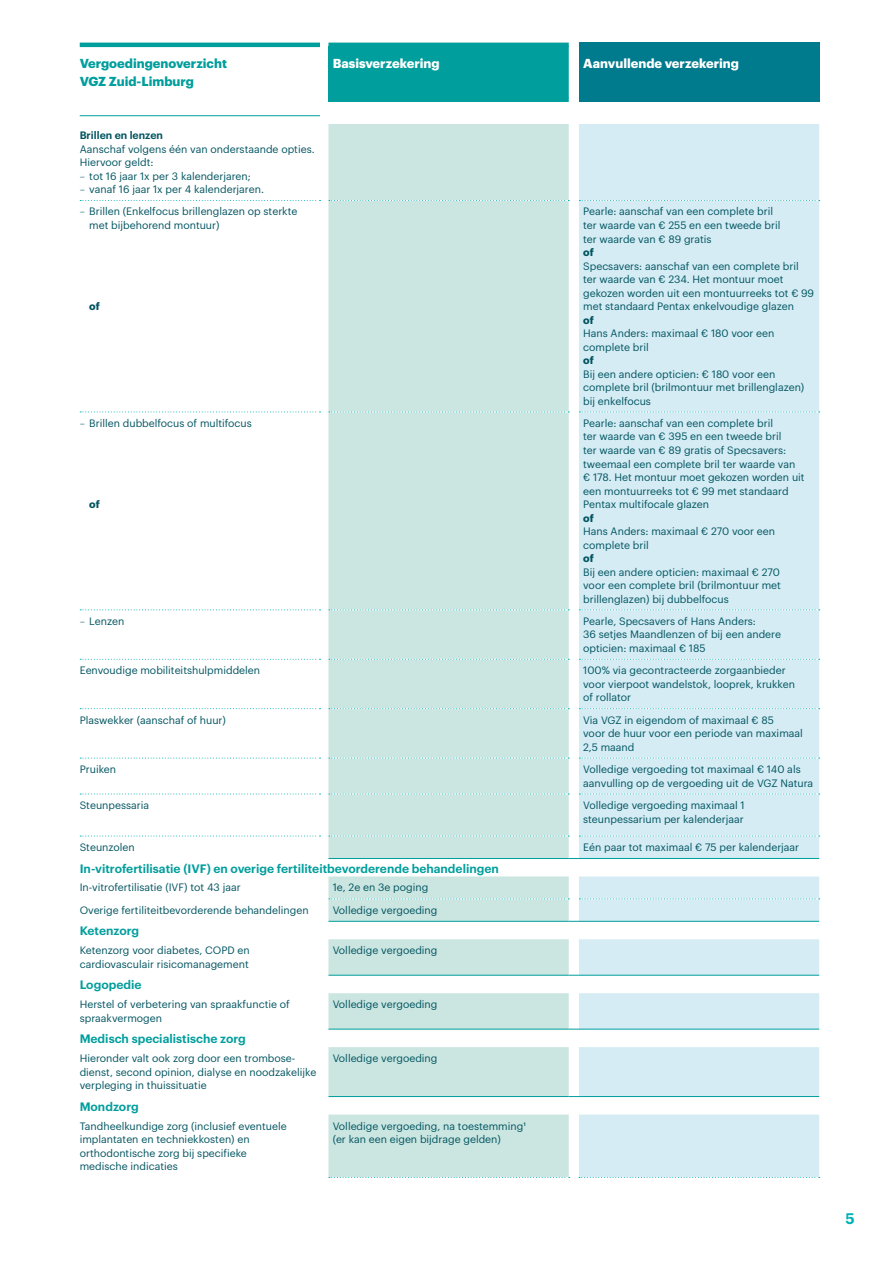
<style>
.page{position:relative;width:893px;height:1263px;background:#fff}
.page>*{position:absolute;margin:0;border:0;box-sizing:border-box;transform-origin:0 0}
.t1{font:600 15px "Graphik";color:#00b1b3}
.t2{font:700 12.75px "Graphik";color:#fff}
.t3{font:700 12.75px/18px "Graphik";color:#009e9d}
.t4{font:600 12px "Graphik";color:#009e9d}
.t5{font:10.5px/13.5px "Graphik";color:#005460}
.t6{font:600 10.5px "Graphik";color:#005460}
.t7{font:700 10.5px "Graphik";color:#005460}
.s1{font-weight:300}
</style>
<div class="page">
<div style="left:328px;top:47px;width:241px;height:55px;background:#009e9d"></div>
<div style="left:579px;top:47px;width:240px;height:55px;background:#007a8d"></div>
<svg style="left:328px;top:124px;width:241px;height:1053px;background:#cfe8e3"></svg>
<svg style="left:579px;top:124px;width:240px;height:1053px;background:#d8edf4"></svg>
<hr style="left:328px;top:858px;width:241px;height:1px;background:#009e9d">
<hr style="left:579px;top:858px;width:240px;height:1px;background:#009e9d">
<svg style="left:80px;top:200px;width:241px;height:1px"></svg>
<svg style="left:329px;top:200px;width:240px;height:1px"></svg>
<svg style="left:579px;top:200px;width:241px;height:1px"></svg>
<svg style="left:80px;top:411px;width:241px;height:1px"></svg>
<svg style="left:329px;top:411px;width:240px;height:1px"></svg>
<svg style="left:579px;top:411px;width:241px;height:1px"></svg>
<svg style="left:80px;top:609px;width:241px;height:1px"></svg>
<svg style="left:329px;top:609px;width:240px;height:1px"></svg>
<svg style="left:579px;top:609px;width:241px;height:1px"></svg>
<svg style="left:80px;top:659px;width:241px;height:1px"></svg>
<svg style="left:329px;top:659px;width:240px;height:1px"></svg>
<svg style="left:579px;top:659px;width:241px;height:1px"></svg>
<svg style="left:80px;top:708px;width:241px;height:1px"></svg>
<svg style="left:329px;top:708px;width:240px;height:1px"></svg>
<svg style="left:579px;top:708px;width:241px;height:1px"></svg>
<svg style="left:80px;top:758px;width:241px;height:1px"></svg>
<svg style="left:329px;top:758px;width:240px;height:1px"></svg>
<svg style="left:579px;top:758px;width:241px;height:1px"></svg>
<svg style="left:80px;top:793px;width:241px;height:1px"></svg>
<svg style="left:329px;top:793px;width:240px;height:1px"></svg>
<svg style="left:579px;top:793px;width:241px;height:1px"></svg>
<svg style="left:80px;top:836px;width:241px;height:1px"></svg>
<svg style="left:329px;top:836px;width:240px;height:1px"></svg>
<svg style="left:579px;top:836px;width:241px;height:1px"></svg>
<svg style="left:329px;top:898px;width:240px;height:1px"></svg>
<svg style="left:579px;top:898px;width:241px;height:1px"></svg>
<svg style="left:329px;top:1177px;width:491px;height:1px"></svg>
<hr style="left:328px;top:921px;width:241px;height:1px;background:#009e9d">
<hr style="left:579px;top:921px;width:240px;height:1px;background:#009e9d">
<hr style="left:328px;top:975px;width:241px;height:1px;background:#009e9d">
<hr style="left:579px;top:975px;width:240px;height:1px;background:#009e9d">
<hr style="left:328px;top:1029px;width:241px;height:1px;background:#009e9d">
<hr style="left:579px;top:1029px;width:240px;height:1px;background:#009e9d">
<hr style="left:328px;top:1096px;width:241px;height:1px;background:#009e9d">
<hr style="left:579px;top:1096px;width:240px;height:1px;background:#009e9d">
<hr style="left:80px;top:43px;width:240px;height:4px;background:#009e9d">
<hr style="left:80px;top:115px;width:240px;height:1px;background:#009e9d">
<hr style="left:328px;top:43px;width:241px;height:4px;background:#009e9d">
<hr style="left:328px;top:97px;width:241px;height:1px;background:#009e9d">
<div style="left:579px;top:43px;width:240px;height:8px;background:#007a8d"></div>
<p class="t3" style="left:80px;top:54px;width:149px">Vergoedingenoverzicht<br>VGZ Zuid-Limburg</p>
<p class="t2" style="left:333px;top:54px;width:108px">Basisverzekering</p>
<p class="t2" style="left:583px;top:54px;width:157px">Aanvullende verzekering</p>
<p class="t6" style="left:80px;top:127px;width:85px">Brillen en lenzen</p>
<p class="t5" style="left:80px;top:141px;width:236px">Aanschaf volgens één van onderstaande opties.<br>Hiervoor geldt:</p>
<p class="t5" style="left:80px;top:168px;width:173px"><span class="s1">–</span> tot 16 jaar 1x per 3 kalenderjaren;</p>
<p class="t5" style="left:80px;top:182px;width:186px"><span class="s1">–</span> vanaf 16 jaar 1x per 4 kalenderjaren.</p>
<p class="t5" style="left:89px;top:204px;width:210px;text-indent:-10px"><span class="s1">–</span> Brillen (Enkelfocus brillenglazen op sterkte met bijbehorend montuur)</p>
<p class="t7" style="left:89px;top:298px;width:12px">of</p>
<p class="t5" style="left:80px;top:415px;width:174px"><span class="s1">–</span> Brillen dubbelfocus of multifocus</p>
<p class="t7" style="left:89px;top:496px;width:12px">of</p>
<p class="t5" style="left:583px;top:204px;width:199px">Pearle: aanschaf van een complete bril ter waarde van € 255 en een tweede bril ter waarde van € 89 gratis</p>
<p class="t7" style="left:583px;top:244px;width:12px">of</p>
<p class="t5" style="left:583px;top:258px;width:232px">Specsavers: aanschaf van een complete bril ter waarde van € 234. Het montuur moet gekozen worden uit een montuurreeks tot € 99 met standaard Pentax enkelvoudige glazen</p>
<p class="t7" style="left:583px;top:312px;width:12px">of</p>
<p class="t5" style="left:583px;top:326px;width:193px">Hans Anders: maximaal € 180 voor een complete bril</p>
<p class="t7" style="left:583px;top:352px;width:12px">of</p>
<p class="t5" style="left:583px;top:366px;width:223px">Bij een andere opticien: € 180 voor een complete bril (brilmontuur met brillenglazen) bij enkelfocus</p>
<p class="t5" style="left:583px;top:415px;width:223px">Pearle: aanschaf van een complete bril<br>ter waarde van € 395 en een tweede bril<br>ter waarde van € 89 gratis of Specsavers: tweemaal een complete bril ter waarde van € 178. Het montuur moet gekozen worden uit een montuurreeks tot € 99 met standaard Pentax multifocale glazen</p>
<p class="t7" style="left:583px;top:510px;width:12px">of</p>
<p class="t5" style="left:583px;top:524px;width:193px">Hans Anders: maximaal € 270 voor een complete bril</p>
<p class="t7" style="left:583px;top:550px;width:12px">of</p>
<p class="t5" style="left:583px;top:564px;width:199px;text-align:justify">Bij een andere opticien: maximaal € 270 voor een complete bril (brilmontuur met brillenglazen) bij dubbelfocus</p>
<p class="t5" style="left:80px;top:613px;width:46px"><span class="s1">–</span> Lenzen</p>
<p class="t5" style="left:583px;top:613px;width:199px">Pearle, Specsavers of Hans Anders:<br>36 setjes Maandlenzen of bij een andere opticien: maximaal € 185</p>
<p class="t5" style="left:80px;top:663px;width:182px">Eenvoudige mobiliteitshulpmiddelen</p>
<p class="t5" style="left:583px;top:663px;width:213px">100% via gecontracteerde zorgaanbieder voor vierpoot wandelstok, looprek, krukken of rollator</p>
<p class="t5" style="left:80px;top:712px;width:148px">Plaswekker (aanschaf of huur)</p>
<p class="t5" style="left:583px;top:712px;width:221px">Via VGZ in eigendom of maximaal € 85<br>voor de huur voor een periode van maximaal<br>2,5 maand</p>
<p class="t5" style="left:80px;top:762px;width:38px">Pruiken</p>
<p class="t5" style="left:583px;top:762px;width:232px">Volledige vergoeding tot maximaal € 140 als aanvulling op de vergoeding uit de VGZ Natura</p>
<p class="t5" style="left:80px;top:798px;width:71px">Steunpessaria</p>
<p class="t5" style="left:583px;top:798px;width:163px">Volledige vergoeding maximaal 1 steunpessarium per kalenderjaar</p>
<p class="t5" style="left:80px;top:840px;width:57px">Steunzolen</p>
<p class="t5" style="left:583px;top:840px;width:218px">Eén paar tot maximaal € 75 per kalenderjaar</p>
<p class="t4" style="left:80px;top:859px;width:421px">In-vitrofertilisatie (IVF) en overige fertiliteitbevorderende behandelingen</p>
<p class="t5" style="left:80px;top:880px;width:162px">In-vitrofertilisatie (IVF) tot 43 jaar</p>
<p class="t5" style="left:333px;top:880px;width:97px">1e, 2e en 3e poging</p>
<p class="t5" style="left:80px;top:902px;width:230px">Overige fertiliteitbevorderende behandelingen</p>
<p class="t5" style="left:333px;top:902px;width:106px">Volledige vergoeding</p>
<p class="t4" style="left:80px;top:922px;width:61px">Ketenzorg</p>
<p class="t5" style="left:80px;top:943px;width:172px">Ketenzorg voor diabetes, COPD en cardiovasculair risicomanagement</p>
<p class="t5" style="left:333px;top:943px;width:106px">Volledige vergoeding</p>
<p class="t4" style="left:80px;top:976px;width:63px">Logopedie</p>
<p class="t5" style="left:80px;top:997px;width:212px">Herstel of verbetering van spraakfunctie of spraakvermogen</p>
<p class="t5" style="left:333px;top:997px;width:106px">Volledige vergoeding</p>
<p class="t4" style="left:80px;top:1030px;width:168px">Medisch specialistische zorg</p>
<p class="t5" style="left:80px;top:1051px;width:238px">Hieronder valt ook zorg door een trombose&shy;dienst, second opinion, dialyse en noodzakelijke verpleging in thuissituatie</p>
<p class="t5" style="left:333px;top:1051px;width:106px">Volledige vergoeding</p>
<p class="t4" style="left:80px;top:1097px;width:61px">Mondzorg</p>
<p class="t5" style="left:80px;top:1118px;width:209px">Tandheelkundige zorg (inclusief eventuele implantaten en techniekkosten) en orthodontische zorg bij specifieke medische indicaties</p>
<p class="t5" style="left:333px;top:1118px;width:195px">Volledige vergoeding, na toestemming¹ (er kan een eigen bijdrage gelden)</p>
<h1 class="t1" style="left:845px;top:1207px;width:11px">5</h1>
</div>
